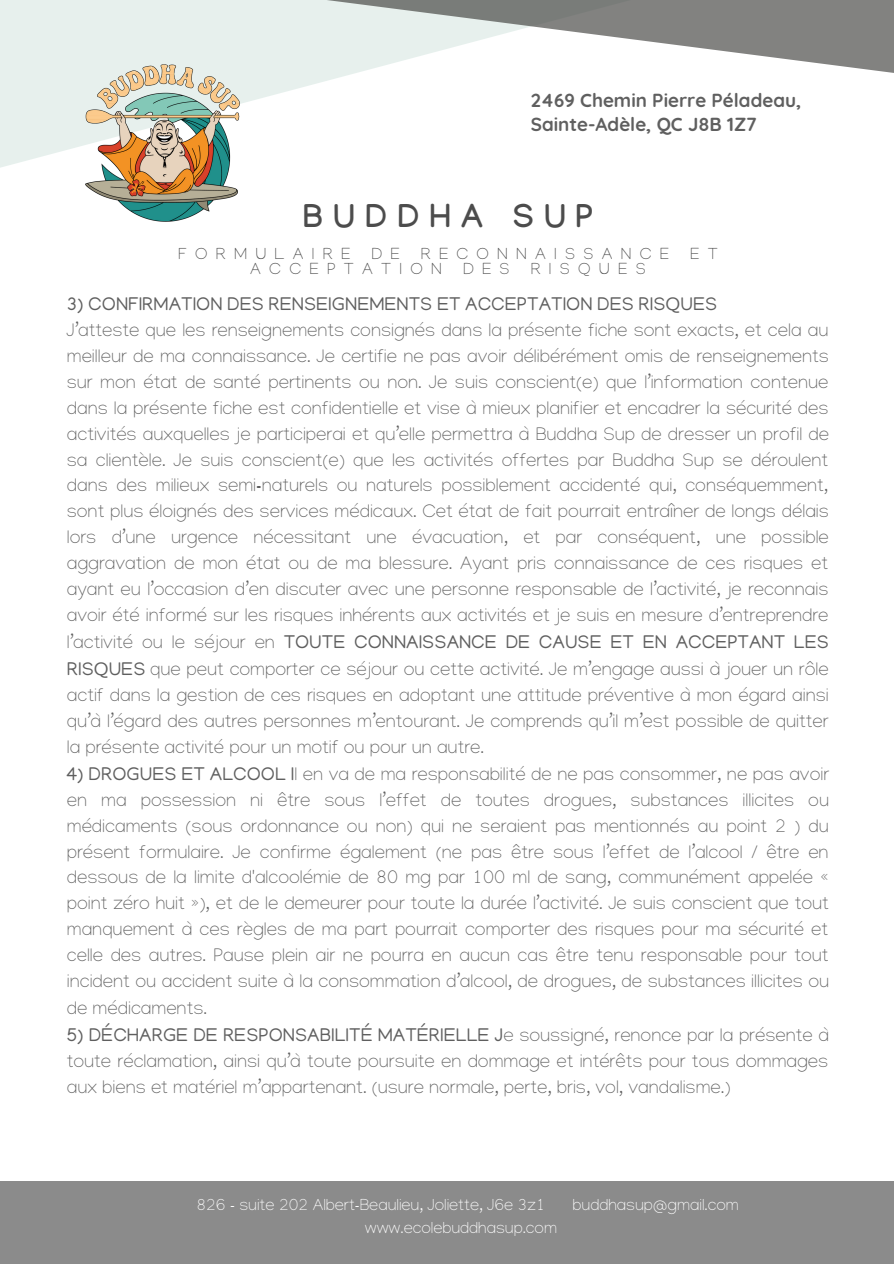
<style>
.page{position:relative;width:894px;height:1264px;background:#fff}
.page>*{position:absolute;margin:0;border:0;box-sizing:border-box;transform-origin:0 0}
.t1{font:700 32.85px "Manjari";letter-spacing:.31em;color:#4c4c4c}
.t2{font:100 18.9px/26.1px "Manjari";color:#5f5f5f;text-align:justify}
.t3{font:18.9px "Manjari";color:#5f5f5f}
.t4{font:700 18.9px/24.5px "Quicksand";color:#5f5f5f}
.t5{font:100 16.65px "Manjari";letter-spacing:.5em;color:#4c4c4c}
.t6{font:100 16.5px "Manjari";color:#fff}
.s1{font-weight:400}
</style>
<div class="page">
<div style="left:0;top:1181px;width:893px;height:82px;background:#8b8b8b"></div>
<div style="left:0;top:0;width:67px;height:168px;background:#e7f0ed"></div>
<svg style="left:55px;top:0;width:838px;height:110px"></svg>
<img style="left:67px;top:52px;width:190px;height:170px">
<p class="t4" style="left:530px;top:88px;width:272px">2469 Chemin Pierre Péladeau,<br>Sainte-Adèle, QC J8B 1Z7</p>
<p class="t1" style="left:303px;top:203px;width:291px">BUDDHA SUP</p>
<p class="t5" style="left:178px;top:248px;width:173px">FORMULAIRE</p>
<p class="t5" style="left:371px;top:248px;width:30px">D E</p>
<p class="t5" style="left:421px;top:248px;width:249px">RECONNAISSANCE</p>
<p class="t5" style="left:690px;top:248px;width:29px">E T</p>
<p class="t5" style="left:250px;top:262px;width:193px">ACCEPTATION</p>
<p class="t5" style="left:463px;top:262px;width:48px">DES</p>
<p class="t5" style="left:530px;top:262px;width:116px">RISQUES</p>
<p class="t3" style="left:67px;top:296px;width:651px">3) CONFIRMATION DES RENSEIGNEMENTS ET ACCEPTATION DES RISQUES</p>
<p class="t2" style="left:67px;top:320px;width:763px">J’atteste que les renseignements consignés dans la présente fiche sont exacts, et cela au meilleur de ma connaissance. Je certifie ne pas avoir délibérément omis de renseignements sur mon état de santé pertinents ou non. Je suis conscient(e) que l’information contenue dans la présente fiche est confidentielle et vise à mieux planifier et encadrer la sécurité des activités auxquelles je participerai et qu’elle permettra à Buddha Sup de dresser un profil de sa clientèle. Je suis conscient(e) que les activités offertes par Buddha Sup se déroulent dans des milieux semi-naturels ou naturels possiblement accidenté qui, conséquemment, sont plus éloignés des services médicaux. Cet état de fait pourrait entraîner de longs délais lors d’une urgence nécessitant une évacuation, et par conséquent, une possible aggravation de mon état ou de ma blessure. Ayant pris connaissance de ces risques et ayant eu l’occasion d’en discuter avec une personne responsable de l’activité, je reconnais avoir été informé sur les risques inhérents aux activités et je suis en mesure d’entreprendre l’activité ou le séjour en <span class="s1">TOUTE CONNAISSANCE DE CAUSE ET EN ACCEPTANT LES RISQUES</span> que peut comporter ce séjour ou cette activité. Je m’engage aussi à jouer un rôle actif dans la gestion de ces risques en adoptant une attitude préventive à mon égard ainsi qu’à l’égard des autres personnes m’entourant. Je comprends qu’il m’est possible de quitter la présente activité pour un motif ou pour un autre.</p>
<p class="t2" style="left:67px;top:764px;width:763px"><span class="s1">4) DROGUES ET ALCOOL I</span>l en va de ma responsabilité de ne pas consommer, ne pas avoir en ma possession ni être sous l’effet de toutes drogues, substances illicites ou médicaments (sous ordonnance ou non) qui ne seraient pas mentionnés au point 2 ) du présent formulaire. Je confirme également (ne pas être sous l’effet de l’alcool / être en dessous de la limite d'alcoolémie de 80 mg par 100 ml de sang, communément appelée « point zéro huit »), et de le demeurer pour toute la durée l’activité. Je suis conscient que tout manquement à ces règles de ma part pourrait comporter des risques pour ma sécurité et celle des autres. Pause plein air ne pourra en aucun cas être tenu responsable pour tout incident ou accident suite à la consommation d’alcool, de drogues, de substances illicites ou de médicaments.</p>
<p class="t2" style="left:67px;top:1025px;width:763px"><span class="s1">5) DÉCHARGE DE RESPONSABILITÉ MATÉRIELLE J</span>e soussigné, renonce par la présente à toute réclamation, ainsi qu’à toute poursuite en dommage et intérêts pour tous dommages aux biens et matériel m’appartenant. (usure normale, perte, bris, vol, vandalisme.)</p>
<p class="t6" style="left:196px;top:1198px;width:350px">826 - suite 202 Albert-Beaulieu, Joliette, J6e 3z1</p>
<p class="t6" style="left:572px;top:1198px;width:168px">buddhasup@gmail.com</p>
<p class="t6" style="left:364px;top:1221px;width:194px">www.ecolebuddhasup.com</p>
</div>
